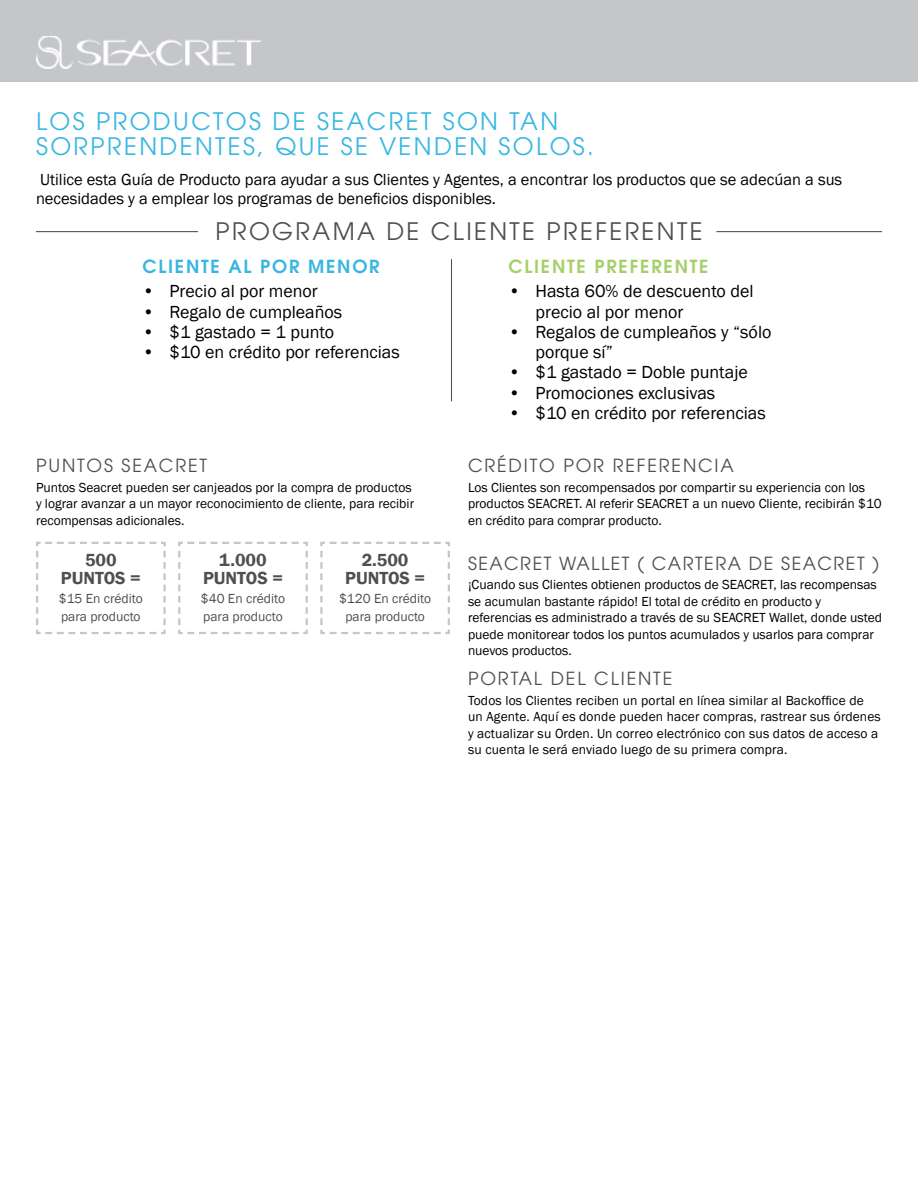
<style>
.page{position:relative;width:918px;height:1188px;background:#fff}
.page>*{position:absolute;margin:0;border:0;box-sizing:border-box;transform-origin:0 0}
.t1{font:24px/25.5px "ITC Avant Garde Std";letter-spacing:.1em;color:#38b6e2}
.t2{font:24px "ITC Avant Garde Std";letter-spacing:.1em;color:#4e4f53}
.t3{font:18px/20.2px "Franklin Gothic";color:#000}
.t4{font:18px "ITC Avant Garde Std";letter-spacing:.1em;color:#4e4f53}
.t5{font:600 18px/18px "Franklin Gothic";color:#4e4f53;text-align:center}
.t6{font:18px "ITC Avant Garde Std";letter-spacing:.08em;color:#4e4f53}
.t7{font:600 18px "ITC Avant Garde Std";letter-spacing:.1em;color:#a5d069}
.t8{font:600 18px "ITC Avant Garde Std";letter-spacing:.1em;color:#38b6e2}
.t9{font:16.5px/19.5px "Franklin Gothic";color:#000}
.t10{font:13.5px/16.5px "Franklin Gothic";color:#000}
.t11{font:13.5px/18px "Franklin Gothic";color:#4e4f53}
</style>
<div class="page">
<div style="left:0;top:0;width:918px;height:82px;background:#c4c6ca"></div>
<img style="left:36px;top:36px;width:225px;height:32px">
<hr style="left:451px;top:259px;width:1px;height:142px;background:#4e4f53">
<hr style="left:36px;top:231px;width:162px;height:1px;background:#4e4f53">
<hr style="left:716px;top:231px;width:166px;height:1px;background:#4e4f53">
<svg style="left:36px;top:541px;width:130px;height:93px"></svg>
<svg style="left:178px;top:541px;width:130px;height:93px"></svg>
<svg style="left:320px;top:541px;width:130px;height:93px"></svg>
<h1 class="t1" style="left:36px;top:108px;width:559px">LOS PRODUCTOS DE SEACRET SON TAN<br>SORPRENDENTES, QUE SE VENDEN SOLOS.</h1>
<p class="t9" style="left:36px;top:170px;width:808px">Utilice esta Guía de Producto para ayudar a sus Clientes y Agentes, a encontrar los productos que se adecúan a sus necesidades y a emplear los programas de beneficios disponibles.</p>
<h1 class="t2" style="left:215px;top:216px;width:489px">PROGRAMA DE CLIENTE PREFERENTE</h1>
<h2 class="t7" style="left:508px;top:254px;width:202px">CLIENTE PREFERENTE</h2>
<h2 class="t3" style="left:536px;top:282px;width:220px;text-indent:-27px">• Hasta 60% de descuento del precio al por menor</h2>
<h2 class="t3" style="left:536px;top:322px;width:238px;text-indent:-27px">• Regalos de cumpleaños y “sólo porque sí”</h2>
<h2 class="t3" style="left:508px;top:363px;width:241px">• $1 gastado = Doble puntaje</h2>
<h2 class="t3" style="left:508px;top:383px;width:208px">• Promociones exclusivas</h2>
<h2 class="t3" style="left:508px;top:403px;width:259px">• $10 en crédito por referencias</h2>
<h2 class="t8" style="left:143px;top:254px;width:239px">CLIENTE AL POR MENOR</h2>
<h2 class="t3" style="left:143px;top:282px;width:177px">• Precio al por menor</h2>
<h2 class="t3" style="left:143px;top:302px;width:201px">• Regalo de cumpleaños</h2>
<h2 class="t3" style="left:143px;top:322px;width:193px">• $1 gastado = 1 punto</h2>
<h2 class="t3" style="left:143px;top:342px;width:259px">• $10 en crédito por referencias</h2>
<h2 class="t4" style="left:36px;top:455px;width:173px">PUNTOS SEACRET</h2>
<p class="t10" style="left:36px;top:479px;width:380px">Puntos Seacret pueden ser canjeados por la compra de productos y lograr avanzar a un mayor reconocimiento de cliente, para recibir recompensas adicionales.</p>
<h2 class="t5" style="left:61px;top:551px;width:81px">500<br>PUNTOS =</h2>
<p class="t11" style="left:59px;top:590px;width:86px">$15 En crédito para producto</p>
<h2 class="t5" style="left:203px;top:551px;width:81px">1.000<br>PUNTOS =</h2>
<p class="t11" style="left:201px;top:590px;width:86px">$40 En crédito para producto</p>
<h2 class="t5" style="left:345px;top:551px;width:81px">2.500<br>PUNTOS =</h2>
<p class="t11" style="left:339px;top:590px;width:94px;text-align:center">$120 En crédito para producto</p>
<h2 class="t4" style="left:468px;top:454px;width:267px">CRÉDITO POR REFERENCIA</h2>
<p class="t10" style="left:468px;top:479px;width:415px">Los Clientes son recompensados por compartir su experiencia con los productos SEACRET. Al referir SEACRET a un nuevo Cliente, recibirán $10 en crédito para comprar producto.</p>
<h2 class="t6" style="left:468px;top:552px;width:413px">SEACRET WALLET ( CARTERA DE SEACRET )</h2>
<p class="t10" style="left:468px;top:577px;width:416px">¡Cuando sus Clientes obtienen productos de SEACRET, las recompensas se acumulan bastante rápido! El total de crédito en producto y referencias es administrado a través de su SEACRET Wallet, donde usted puede monitorear todos los puntos acumulados y usarlos para comprar nuevos productos.</p>
<h2 class="t4" style="left:468px;top:668px;width:206px">PORTAL DEL CLIENTE</h2>
<p class="t10" style="left:468px;top:692px;width:414px">Todos los Clientes reciben un portal en línea similar al Backoffice de un Agente. Aquí es donde pueden hacer compras, rastrear sus órdenes y actualizar su Orden. Un correo electrónico con sus datos de acceso a su cuenta le será enviado luego de su primera compra.</p>
</div>
